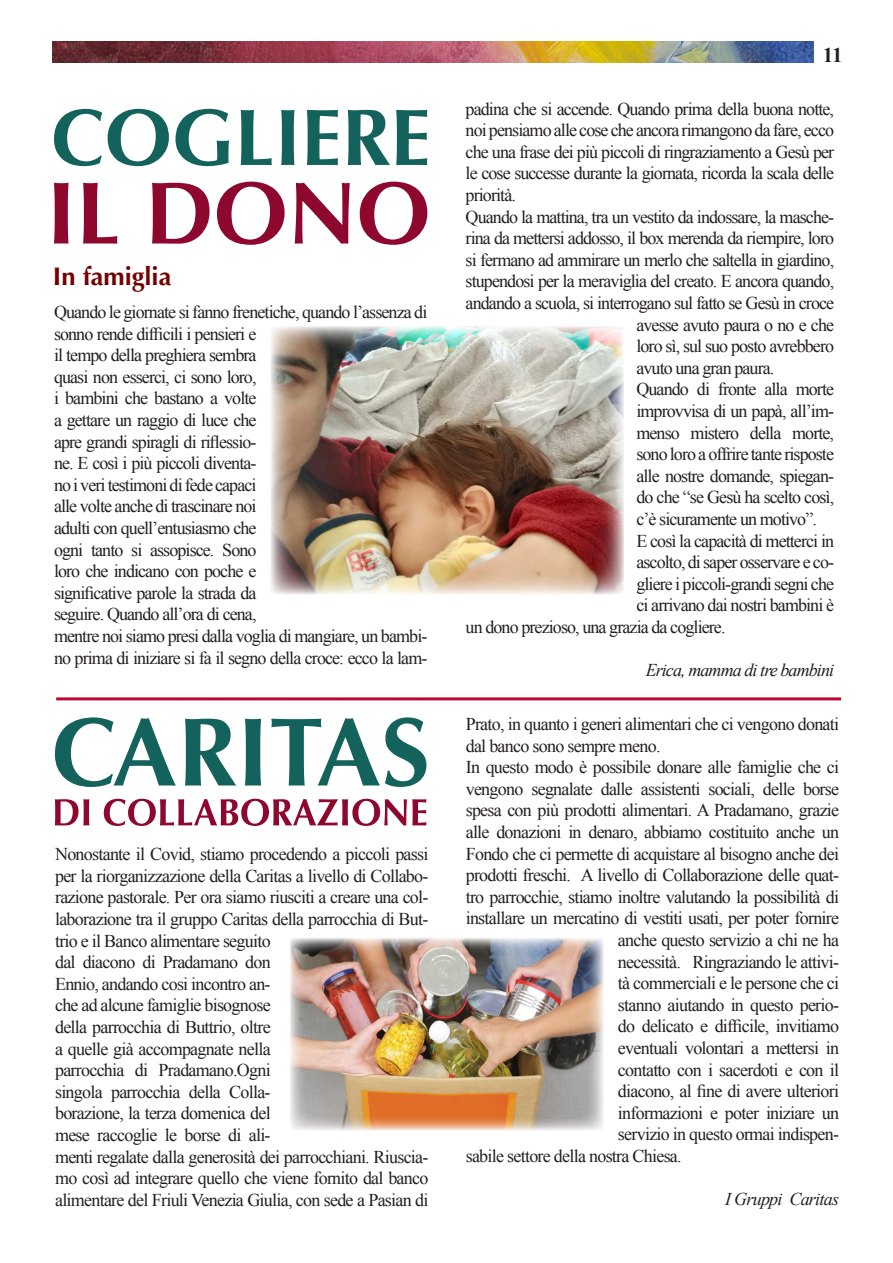
<style>
.page{position:relative;width:893px;height:1263px;background:#fff}
.page>*{position:absolute;margin:0;border:0;box-sizing:border-box;transform-origin:0 0}
.t1{font:700 25.5px "Optima";color:#750000}
.t2{font:700 21px "Times New Roman";color:#231f20}
.t3{font:18px/21.6px "Times New Roman";letter-spacing:-.04em;color:#231f20}
.t4{font:italic 18px "Times New Roman";letter-spacing:-.05em;color:#231f20}
</style>
<div class="page">
<hr style="left:56px;top:697px;width:785px;height:3px;background:#bd072e">
<svg style="left:55px;top:799px;width:371px;height:27px"></svg>
<svg style="left:55px;top:717px;width:371px;height:70px"></svg>
<img style="left:290px;top:938px;width:313px;height:192px">
<img style="left:270px;top:326px;width:354px;height:268px">
<img style="left:53px;top:41px;width:761px;height:21px">
<svg style="left:54px;top:182px;width:373px;height:63px"></svg>
<svg style="left:54px;top:109px;width:373px;height:57px"></svg>
<p class="t1" style="left:53px;top:261px;width:120px">In famiglia</p>
<p class="t3" style="left:54px;top:301px;width:375px">Quando le giornate si fanno frenetiche, quando l’assenza di sonno rende difficili i pensieri e<br>il tempo della preghiera sembra<br>quasi non esserci, ci sono loro,<br>i bambini che bastano a volte<br>a gettare un raggio di luce che<br>apre grandi spiragli di riflessio-<br>ne. E così i più piccoli diventa-<br>no i veri testimoni di fede capaci<br>alle volte anche di trascinare noi<br>adulti con quell’entusiasmo che<br>ogni tanto si assopisce. Sono<br>loro che indicano con poche e<br>significative parole la strada da<br>seguire. Quando all’ora di cena,<br>mentre noi siamo presi dalla voglia di mangiare, un bambi&shy;no prima di iniziare si fa il segno della croce: ecco la lam-</p>
<p class="t3" style="left:55px;top:843px;width:375px">Nonostante il Covid, stiamo procedendo a piccoli passi per la riorganizzazione della Caritas a livello di Collabo&shy;razione pastorale. Per ora siamo riusciti a creare una col&shy;laborazione tra il gruppo Caritas della parrocchia di But&shy;trio e il Banco alimentare seguito<br>dal diacono di Pradamano don<br>Ennio, andando cosi incontro an-<br>che ad alcune famiglie bisognose<br>della parrocchia di Buttrio, oltre<br>a quelle già accompagnate nella<br>parrocchia di Pradamano.Ogni<br>singola parrocchia della Colla-<br>borazione, la terza domenica del<br>mese raccoglie le borse di ali-<br>menti regalate dalla generosità dei parrocchiani. Riuscia&shy;mo così ad integrare quello che viene fornito dal banco alimentare del Friuli Venezia Giulia, con sede a Pasian di</p>
<p class="t2" style="left:823px;top:40px;width:21px">11</p>
<p class="t3" style="left:466px;top:97px;width:370px;text-align:justify">padina che si accende. Quando prima della buona notte, noi pensiamo alle cose che ancora rimangono da fare, ecco che una frase dei più piccoli di ringraziamento a Gesù per le cose successe durante la giornata, ricorda la scala delle priorità.</p>
<p class="t3" style="left:466px;top:205px;width:370px">Quando la mattina, tra un vestito da indossare, la masche-</p>
<p class="t3" style="left:466px;top:227px;width:370px">rina da mettersi addosso, il box merenda da riempire, loro</p>
<p class="t3" style="left:466px;top:249px;width:370px">si fermano ad ammirare un merlo che saltella in giardino,</p>
<p class="t3" style="left:466px;top:270px;width:370px">stupendosi per la meraviglia del creato. E ancora quando,</p>
<p class="t3" style="left:466px;top:292px;width:370px">andando a scuola, si interrogano sul fatto se Gesù in croce</p>
<p class="t3" style="left:636px;top:313px;width:199px">avesse avuto paura o no e che</p>
<p class="t3" style="left:636px;top:335px;width:199px">loro sì, sul suo posto avrebbero</p>
<p class="t3" style="left:636px;top:357px;width:139px">avuto una gran paura.</p>
<p class="t3" style="left:636px;top:378px;width:199px;text-align:justify">Quando di fronte alla morte improvvisa di un papà, all’im&shy;menso mistero della morte, sono loro a offrire tante risposte alle nostre domande, spiegan&shy;do che “se Gesù ha scelto così, c’è sicuramente un motivo”.</p>
<p class="t3" style="left:636px;top:529px;width:199px">E così la capacità di metterci in</p>
<p class="t3" style="left:636px;top:551px;width:199px">ascolto, di saper osservare e co-</p>
<p class="t3" style="left:636px;top:573px;width:199px">gliere i piccoli-grandi segni che</p>
<p class="t3" style="left:636px;top:594px;width:199px">ci arrivano dai nostri bambini è</p>
<p class="t3" style="left:466px;top:616px;width:261px">un dono prezioso, una grazia da cogliere.</p>
<p class="t4" style="left:646px;top:658px;width:190px">Erica, mamma di tre bambini</p>
<p class="t3" style="left:466px;top:713px;width:375px">Prato, in quanto i generi alimentari che ci vengono donati dal banco sono sempre meno.</p>
<p class="t3" style="left:466px;top:756px;width:375px">In questo modo è possibile donare alle famiglie che ci</p>
<p class="t3" style="left:466px;top:778px;width:375px">vengono segnalate dalle assistenti sociali, delle borse</p>
<p class="t3" style="left:466px;top:799px;width:375px">spesa con più prodotti alimentari. A Pradamano, grazie</p>
<p class="t3" style="left:466px;top:821px;width:375px">alle donazioni in denaro, abbiamo costituito anche un</p>
<p class="t3" style="left:466px;top:842px;width:375px">Fondo che ci permette di acquistare al bisogno anche dei</p>
<p class="t3" style="left:466px;top:864px;width:375px">prodotti freschi. A livello di Collaborazione delle quat-</p>
<p class="t3" style="left:466px;top:886px;width:375px">tro parrocchie, stiamo inoltre valutando la possibilità di</p>
<p class="t3" style="left:466px;top:907px;width:375px">installare un mercatino di vestiti usati, per poter fornire</p>
<p class="t3" style="left:618px;top:929px;width:223px">anche questo servizio a chi ne ha</p>
<p class="t3" style="left:618px;top:950px;width:223px">necessità. Ringraziando le attivi-</p>
<p class="t3" style="left:618px;top:972px;width:223px">tà commerciali e le persone che ci</p>
<p class="t3" style="left:618px;top:994px;width:223px">stanno aiutando in questo perio-</p>
<p class="t3" style="left:618px;top:1015px;width:223px">do delicato e difficile, invitiamo</p>
<p class="t3" style="left:618px;top:1037px;width:223px">eventuali volontari a mettersi in</p>
<p class="t3" style="left:618px;top:1058px;width:223px">contatto con i sacerdoti e con il</p>
<p class="t3" style="left:618px;top:1080px;width:223px">diacono, al fine di avere ulteriori</p>
<p class="t3" style="left:618px;top:1102px;width:223px">informazioni e poter iniziare un</p>
<p class="t3" style="left:618px;top:1123px;width:223px">servizio in questo ormai indispen-</p>
<p class="t3" style="left:466px;top:1145px;width:217px">sabile settore della nostra Chiesa.</p>
<p class="t4" style="left:725px;top:1187px;width:115px">I Gruppi Caritas</p>
</div>
